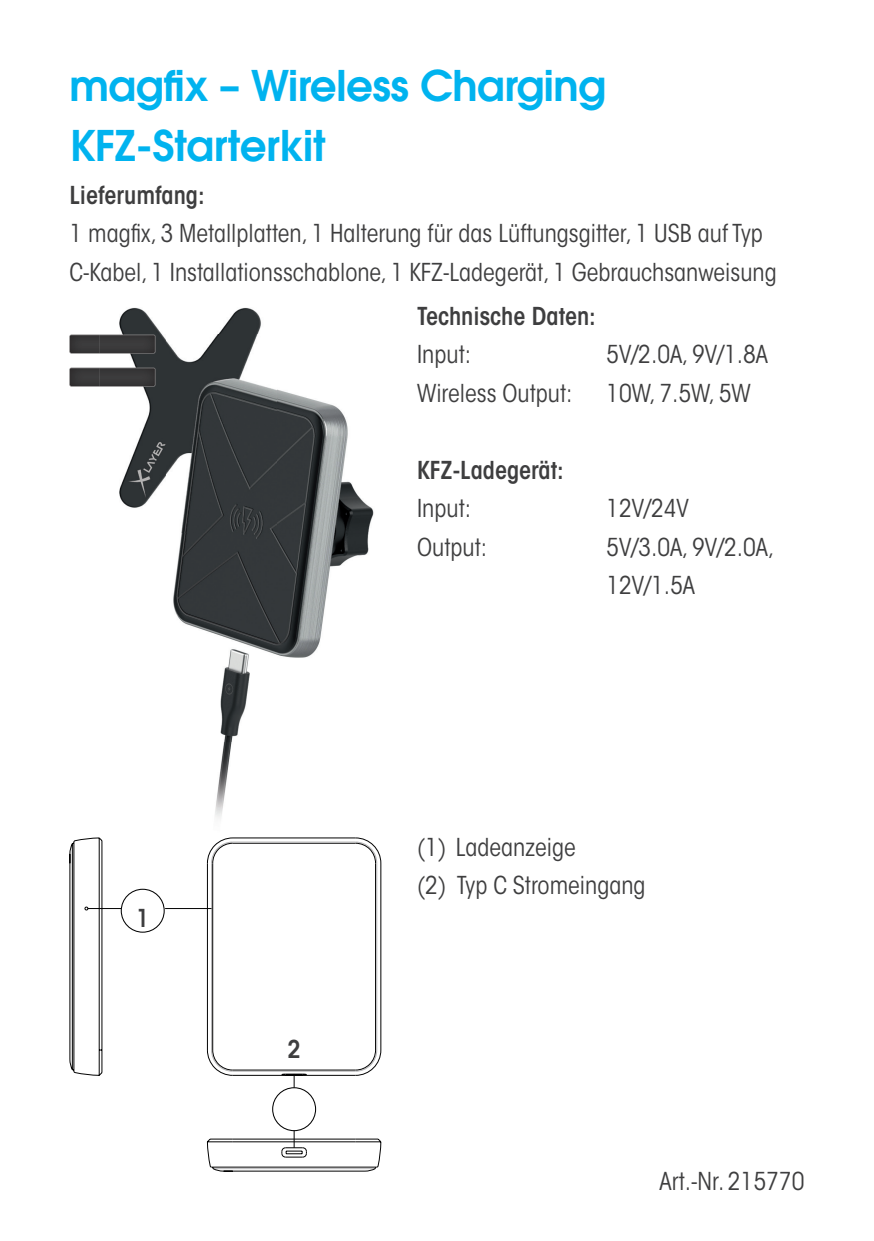
<style>
.page{position:relative;width:874px;height:1241px;background:#fff}
.page>*{position:absolute;margin:0;border:0;box-sizing:border-box;transform-origin:0 0}
.t1{font:600 42px/60.2px "ITC Avant Garde Std";letter-spacing:-.01em;color:#00b3ef}
.t2{font:condensed 24.5px/38.5px "ITC Avant Garde Std";color:#3e3e3f}
.t3{font:600 condensed 24.5px "ITC Avant Garde Std";color:#3e3e3f}
</style>
<div class="page">
<img style="left:99px;top:307px;width:162px;height:201px">
<img style="left:69px;top:334px;width:86px;height:19px">
<img style="left:69px;top:368px;width:86px;height:18px">
<img style="left:173px;top:389px;width:201px;height:429px">
<img style="left:167px;top:334px;width:109px;height:198px">
<svg style="left:69px;top:837px;width:313px;height:334px"></svg>
<div style="left:121px;top:888px;width:44px;height:44px;background:#fff;border:1px solid #030303;border-radius:50%"></div>
<div style="left:272px;top:1086px;width:44px;height:44px;background:#fff;border:1px solid #030303;border-radius:50%"></div>
<h1 class="t1" style="left:69px;top:54px;width:537px">magfix – Wireless Charging<br>KFZ-Starterkit</h1>
<p class="t3" style="left:69px;top:180px;width:137px">Lieferumfang:</p>
<p class="t2" style="left:69px;top:214px;width:708px">1 magfix, 3 Metallplatten, 1 Halterung für das Lüftungsgitter, 1 USB auf Typ<br>C-Kabel, 1 Installationsschablone, 1 KFZ-Ladegerät, 1 Gebrauchsanweisung</p>
<p class="t3" style="left:417px;top:300px;width:180px">Technische Daten:</p>
<p class="t2" style="left:417px;top:335px;width:55px">Input:</p>
<p class="t2" style="left:606px;top:335px;width:163px">5V/2.0A, 9V/1.8A</p>
<p class="t2" style="left:417px;top:373px;width:157px">Wireless Output:</p>
<p class="t2" style="left:606px;top:373px;width:146px">10W, 7.5W, 5W</p>
<p class="t3" style="left:417px;top:454px;width:148px">KFZ-Ladegerät:</p>
<p class="t2" style="left:417px;top:489px;width:55px">Input:</p>
<p class="t2" style="left:606px;top:489px;width:84px">12V/24V</p>
<p class="t2" style="left:417px;top:527px;width:71px">Output:</p>
<p class="t2" style="left:606px;top:527px;width:169px">5V/3.0A, 9V/2.0A,<br>12V/1.5A</p>
<p class="t3" style="left:136px;top:903px;width:15px">1</p>
<p class="t3" style="left:287px;top:1033px;width:15px">2</p>
<p class="t2" style="left:417px;top:827px;width:230px">(1) Ladeanzeige<br>(2) Typ C Stromeingang</p>
<p class="t2" style="left:659px;top:1161px;width:146px">Art.-Nr. 215770</p>
</div>
